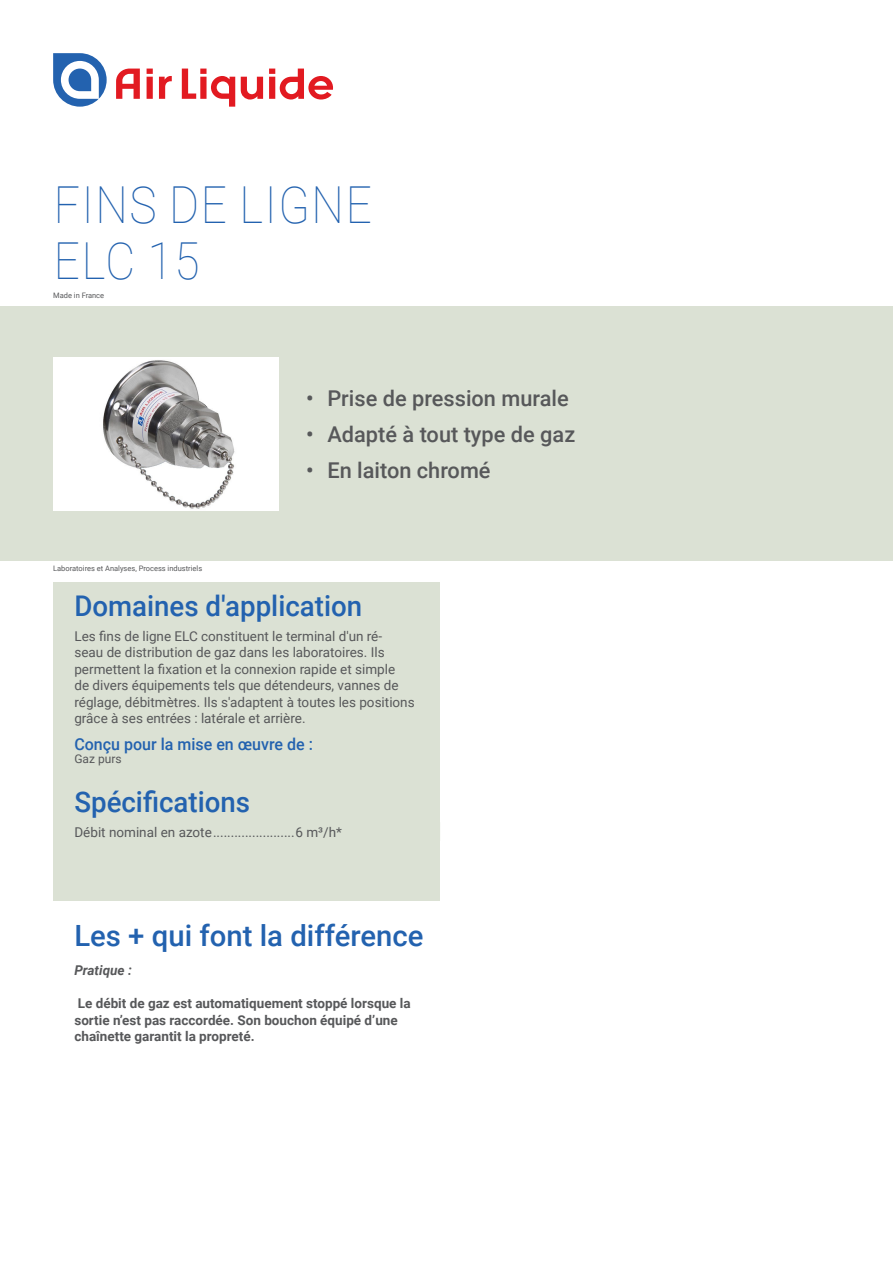
<style>
.page{position:relative;width:893px;height:1263px;background:#fff}
.page>*{position:absolute;margin:0;border:0;box-sizing:border-box;transform-origin:0 0}
.Titre_de_la_fiche{font:100 51px/55.5px "Roboto";letter-spacing:.035em;color:#2362af;scale:.9 1}
.Sous_titre_bleu_Fond{font:500 29.25px "Roboto";color:#2362af}
.Sous_titre_bleu_Fond-2{font:500 28.5px "Roboto";color:#2362af}
.t1{font:500 21.75px "Roboto";color:#57585a}
.Sous_titre_niv2_bleu{font:500 16.5px "Roboto";color:#2362af}
.Texte_descriptif_Noi{font:13.5px/16.5px "Roboto";color:#57585a}
.Texte_descriptif_Noi-2{font:700 13.5px/16.5px "Roboto";color:#57585a}
.Texte_à_gauche_table{font:13.5px "Roboto";color:#57585a}
.Texte_descriptif_Noi-3{font:italic 700 13.5px "Roboto";color:#57585a}
.Texte_à_droite_table{font:13.5px "Roboto";color:#57585a}
.Texte_descriptif_Noi-4{font:12px "Roboto";color:#57585a}
.Equipe_Segmentation{font:7.5px "Roboto";color:#57585a}
</style>
<div class="page">
<svg style="left:53px;top:53px;width:54px;height:54px"></svg>
<svg style="left:159px;top:76px;width:13px;height:23px"></svg>
<svg style="left:147px;top:69px;width:6px;height:30px"></svg>
<svg style="left:116px;top:69px;width:24px;height:30px"></svg>
<svg style="left:241px;top:77px;width:22px;height:23px"></svg>
<svg style="left:182px;top:69px;width:53px;height:38px"></svg>
<svg style="left:269px;top:69px;width:64px;height:31px"></svg>
<div style="left:0;top:306px;width:893px;height:255px;background:#dbe1d4"></div>
<div style="left:53px;top:581px;width:387px;height:63px;background:#dbe1d4"></div>
<div style="left:53px;top:613px;width:387px;height:135px;background:#dbe1d4"></div>
<div style="left:53px;top:737px;width:387px;height:50px;background:#dbe1d4"></div>
<div style="left:53px;top:778px;width:387px;height:62px;background:#dbe1d4"></div>
<div style="left:53px;top:827px;width:387px;height:48px;background:#dbe1d4"></div>
<div style="left:53px;top:849px;width:387px;height:52px;background:#dbe1d4"></div>
<img style="left:53px;top:357px;width:226px;height:153px">
<p class="Titre_de_la_fiche" style="left:54px;top:175px;width:355px">FINS DE LIGNE<br>ELC 15</p>
<p class="Equipe_Segmentation" style="left:53px;top:290px;width:53px">Made in France</p>
<p class="Equipe_Segmentation" style="left:53px;top:563px;width:151px">Laboratoires et Analyses, Process industriels</p>
<p class="t1" style="left:306px;top:383px;width:264px">• Prise de pression murale</p>
<p class="t1" style="left:306px;top:419px;width:271px">• Adapté à tout type de gaz</p>
<p class="t1" style="left:306px;top:455px;width:186px">• En laiton chromé</p>
<p class="Sous_titre_bleu_Fond-2" style="left:74px;top:585px;width:289px">Domaines d'application</p>
<p class="Texte_descriptif_Noi" style="left:74px;top:627px;width:342px">Les fins de ligne ELC constituent le terminal d'un ré-<br>seau de distribution de gaz dans les laboratoires. Ils permettent la fixation et la connexion rapide et simple<br>de divers équipements tels que détendeurs, vannes de réglage, débitmètres. Ils s'adaptent à toutes les positions grâce à ses entrées : latérale et arrière.</p>
<p class="Sous_titre_niv2_bleu" style="left:74px;top:732px;width:240px">Conçu pour la mise en œuvre de :</p>
<p class="Texte_descriptif_Noi-4" style="left:74px;top:750px;width:49px">Gaz purs</p>
<p class="Sous_titre_bleu_Fond-2" style="left:74px;top:782px;width:177px">Spécifications</p>
<p class="Texte_à_gauche_table" style="left:74px;top:822px;width:139px">Débit nominal en azote</p>
<p class="Texte_à_droite_table" style="left:296px;top:822px;width:48px">6 m³/h*</p>
<p class="Sous_titre_bleu_Fond" style="left:74px;top:915px;width:351px">Les + qui font la différence</p>
<p class="Texte_descriptif_Noi-3" style="left:74px;top:961px;width:59px">Pratique :</p>
<p class="Texte_descriptif_Noi-2" style="left:74px;top:995px;width:338px">Le débit de gaz est automatiquement stoppé lorsque la sortie n’est pas raccordée. Son bouchon équipé d’une chaînette garantit la propreté.</p>
</div>
